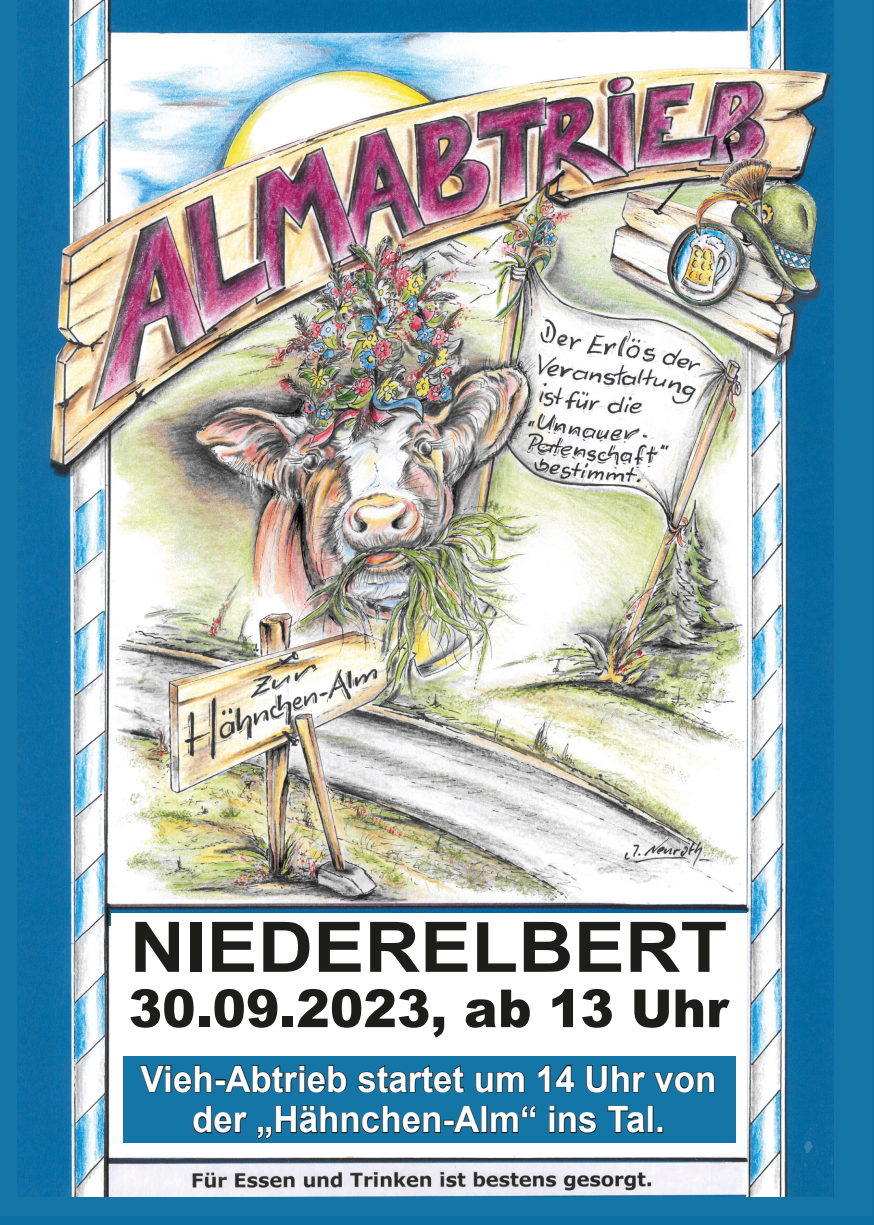
<style>
.page{position:relative;width:874px;height:1225px;background:#fff}
.page>*{position:absolute;margin:0;border:0;box-sizing:border-box;transform-origin:0 0}
.t1{font:700 69.8px "Arial";color:#1d1d1b;scale:1.1 1}
.t2{font:900 52.4px "Arial";color:#1d1d1b;scale:.96 1}
.t3{font:700 36.4px/40.8px "Arial";color:#fff;text-align:center;scale:.96 1}
</style>
<div class="page">
<div style="left:0;top:0;width:872px;height:1215px;background:#1475a7"></div>
<img style="left:17px;top:0;width:816px;height:1196px">
<div style="left:111px;top:913px;width:635px;height:243px;background:#fff"></div>
<div style="left:123px;top:1056px;width:612px;height:86px;background:#1475a7"></div>
<svg style="left:139px;top:1064px;width:74px;height:29px"></svg>
<div style="left:215px;top:1079px;width:11px;height:6px;border:1px solid #1d1d1b"></div>
<svg style="left:223px;top:1064px;width:124px;height:29px"></svg>
<svg style="left:357px;top:1065px;width:108px;height:28px"></svg>
<svg style="left:475px;top:1071px;width:50px;height:22px"></svg>
<svg style="left:538px;top:1064px;width:37px;height:29px"></svg>
<svg style="left:586px;top:1064px;width:60px;height:29px"></svg>
<svg style="left:653px;top:1071px;width:62px;height:22px"></svg>
<svg style="left:192px;top:1105px;width:56px;height:29px"></svg>
<svg style="left:257px;top:1105px;width:184px;height:34px"></svg>
<div style="left:443px;top:1119px;width:11px;height:7px;border:1px solid #1d1d1b"></div>
<svg style="left:452px;top:1105px;width:28px;height:28px"></svg>
<div style="left:481px;top:1105px;width:6px;height:28px;border:1px solid #1d1d1b"></div>
<svg style="left:490px;top:1105px;width:47px;height:28px"></svg>
<div style="left:548px;top:1105px;width:7px;height:6px;border:1px solid #1d1d1b"></div>
<div style="left:548px;top:1112px;width:7px;height:21px;border:1px solid #1d1d1b"></div>
<svg style="left:558px;top:1112px;width:39px;height:22px"></svg>
<svg style="left:607px;top:1105px;width:39px;height:29px"></svg>
<div style="left:647px;top:1105px;width:6px;height:28px;border:1px solid #1d1d1b"></div>
<div style="left:656px;top:1126px;width:7px;height:7px;border:1px solid #1d1d1b"></div>
<p class="t1" style="left:130px;top:898px;width:544px">NIEDERELBERT</p>
<p class="t2" style="left:128px;top:970px;width:626px">30.09.2023, ab 13 Uhr</p>
<p class="t3" style="left:140px;top:1059px;width:601px">Vieh-Abtrieb startet um 14 Uhr von der „Hähnchen-Alm“ ins Tal.</p>
</div>
